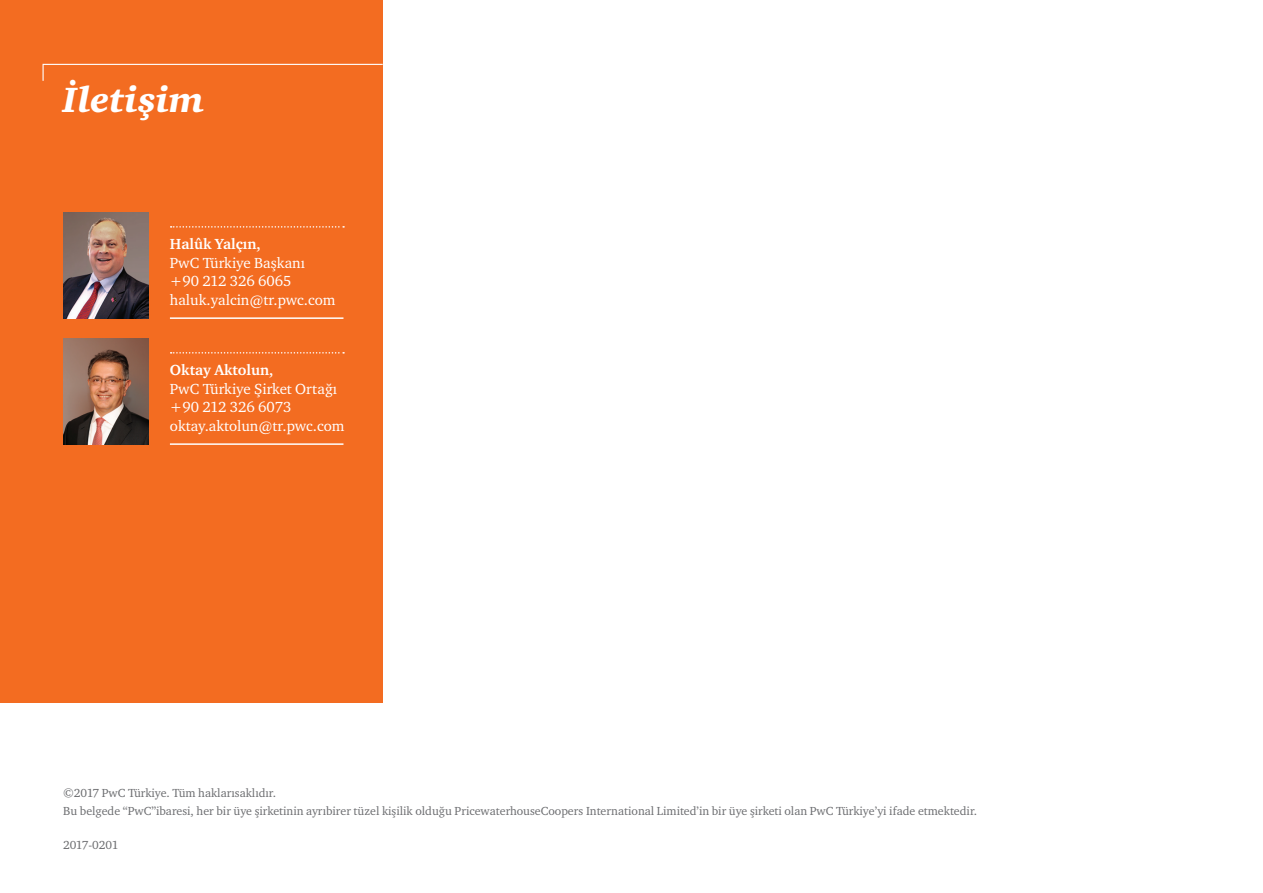
<style>
.page{position:relative;width:1263px;height:893px;background:#fff}
.page>*{position:absolute;margin:0;border:0;box-sizing:border-box;transform-origin:0 0}
.t1{font:italic 900 36px "ITC Charter Com";letter-spacing:.005em;color:#fff}
.t2{font:15px/18.8px "ITC Charter Com Rergular";color:#fff}
.t3{font:700 15px "ITC Charter Com";color:#fff}
.t4{font:12px/18.8px "ITC Charter Com Rergular";color:#6c6d70}
.t5{font:12px "ITC Charter Com Rergular";letter-spacing:-.025em;color:#6c6d70}
</style>
<div class="page">
<div style="left:0;top:0;width:383px;height:702px;background:#f36c21"></div>
<svg style="left:42px;top:63px;width:341px;height:18px"></svg>
<img style="left:63px;top:213px;width:85px;height:106px">
<img style="left:63px;top:339px;width:85px;height:106px">
<svg style="left:171px;top:226px;width:173px;height:2px"></svg>
<svg style="left:171px;top:352px;width:173px;height:2px"></svg>
<hr style="left:170px;top:317px;width:173px;height:2px;background:#fff">
<hr style="left:170px;top:443px;width:173px;height:2px;background:#fff">
<h1 class="t1" style="left:63px;top:78px;width:143px">İletişim</h1>
<p class="t3" style="left:170px;top:234px;width:92px">Halûk Yalçın,</p>
<p class="t2" style="left:170px;top:253px;width:167px">PwC Türkiye Başkanı +90 212 326 6065 haluk.yalcin@tr.pwc.com</p>
<p class="t3" style="left:170px;top:360px;width:105px">Oktay Aktolun,</p>
<p class="t2" style="left:170px;top:379px;width:176px">PwC Türkiye Şirket Ortağı +90 212 326 6073 oktay.aktolun@tr.pwc.com</p>
<p class="t4" style="left:63px;top:783px;width:916px">©2017 PwC Türkiye. Tüm haklarısaklıdır.<br>Bu belgede “PwC”ibaresi, her bir üye şirketinin ayrıbirer tüzel kişilik olduğu PricewaterhouseCoopers International Limited’in bir üye şirketi olan PwC Türkiye’yi ifade etmektedir.</p>
<p class="t5" style="left:63px;top:838px;width:57px">2017-0201</p>
</div>
